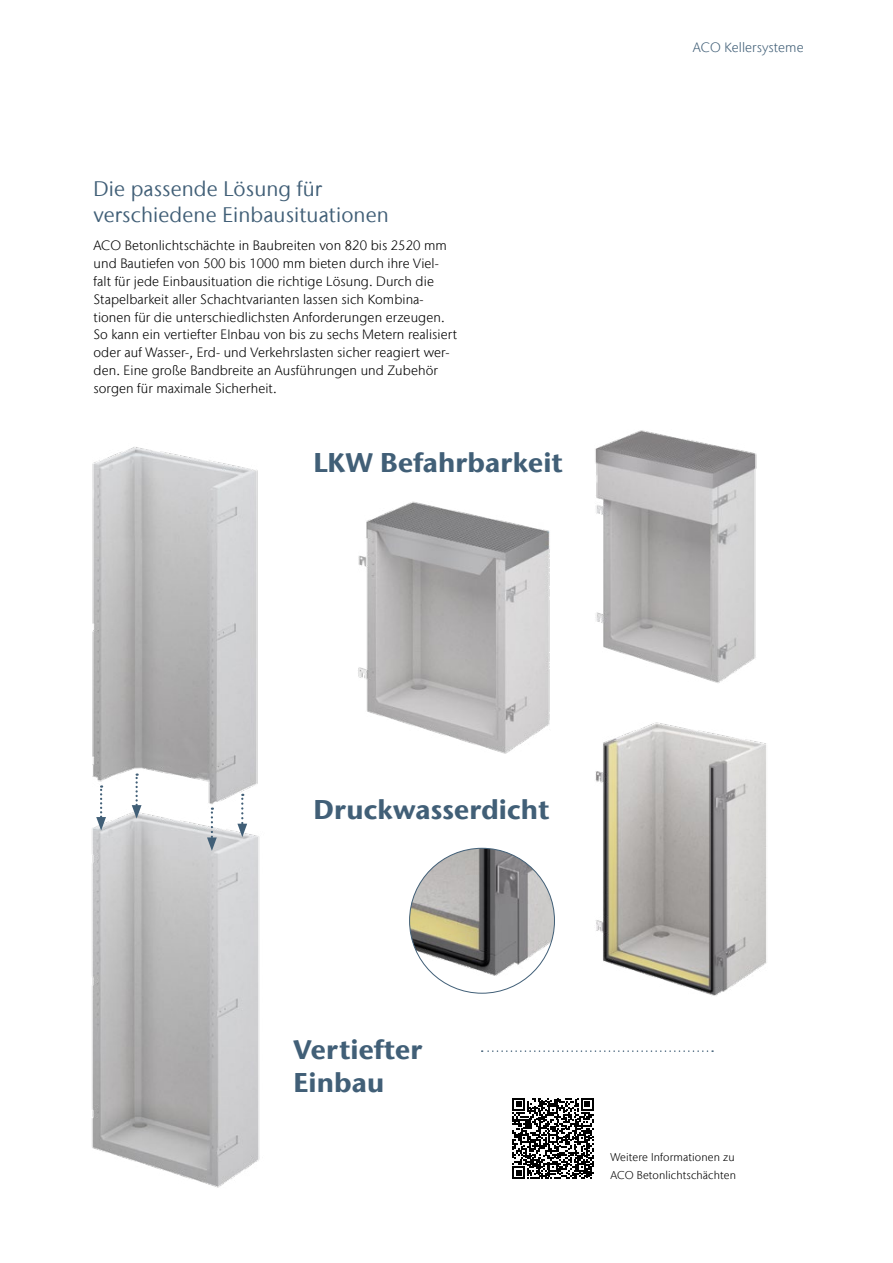
<style>
.page{position:relative;width:893px;height:1263px;background:#fff}
.page>*{position:absolute;margin:0;border:0;box-sizing:border-box;transform-origin:0 0}
.t1{font:700 27px/33px "Stone Sans IIITC Com";letter-spacing:.005em;color:#415f77}
.t2{font:21px/25.2px "Stone Sans IIITC Com";letter-spacing:.005em;color:#415f77}
.t3{font:300 13.5px/17.9px "Stone Sans IIITC Com";letter-spacing:.005em;color:#000}
.t4{font:300 13.5px "Stone Sans IIITC Com";letter-spacing:.005em;color:#415f77}
.t5{font:300 11.25px/17.9px "Stone Sans IIITC Com";letter-spacing:.01em;color:#000}
</style>
<div class="page">
<img style="left:595px;top:722px;width:172px;height:274px">
<img style="left:595px;top:430px;width:162px;height:253px">
<img style="left:358px;top:501px;width:192px;height:253px">
<img style="left:92px;top:447px;width:168px;height:741px">
<div style="left:118px;top:761px;width:38px;height:70px;background:#fff;opacity:.3"></div>
<svg style="left:132px;top:773px;width:10px;height:45px"></svg>
<div style="left:223px;top:781px;width:38px;height:68px;background:#fff;opacity:.3"></div>
<svg style="left:237px;top:794px;width:10px;height:43px"></svg>
<div style="left:82px;top:773px;width:38px;height:70px;background:#fff;opacity:.3"></div>
<svg style="left:96px;top:785px;width:10px;height:45px"></svg>
<div style="left:193px;top:795px;width:38px;height:68px;background:#fff;opacity:.3"></div>
<svg style="left:207px;top:807px;width:10px;height:44px"></svg>
<svg style="left:482px;top:1050px;width:231px;height:2px"></svg>
<img style="left:410px;top:848px;width:144px;height:131px">
<svg style="left:512px;top:1098px;width:82px;height:81px"></svg>
<h2 class="t2" style="left:94px;top:176px;width:297px">Die passende Lösung für verschiedene Einbausituationen</h2>
<p class="t3" style="left:94px;top:236px;width:365px">ACO Betonlichtschächte in Baubreiten von 820 bis 2520 mm und Bautiefen von 500 bis 1000 mm bieten durch ihre Viel&shy;falt für jede Einbausituation die richtige Lösung. Durch die Stapelbarkeit aller Schachtvarianten lassen sich Kombina&shy;tionen für die unterschiedlichsten Anforderungen erzeugen.<br>So kann ein vertiefter EInbau von bis zu sechs Metern realisiert oder auf Wasser-, Erd- und Verkehrslasten sicher reagiert wer&shy;den. Eine große Bandbreite an Ausführungen und Zubehör sorgen für maximale Sicherheit.</p>
<h1 class="t1" style="left:313px;top:445px;width:251px">LKW Befahrbarkeit</h1>
<p class="t4" style="left:693px;top:38px;width:112px">ACO Kellersysteme</p>
<h1 class="t1" style="left:313px;top:792px;width:237px">Druckwasserdicht</h1>
<h1 class="t1" style="left:293px;top:1033px;width:130px">Vertiefter<br>Einbau</h1>
<p class="t5" style="left:611px;top:1148px;width:127px">Weitere Informationen zu<br>ACO Betonlichtschächten</p>
</div>
